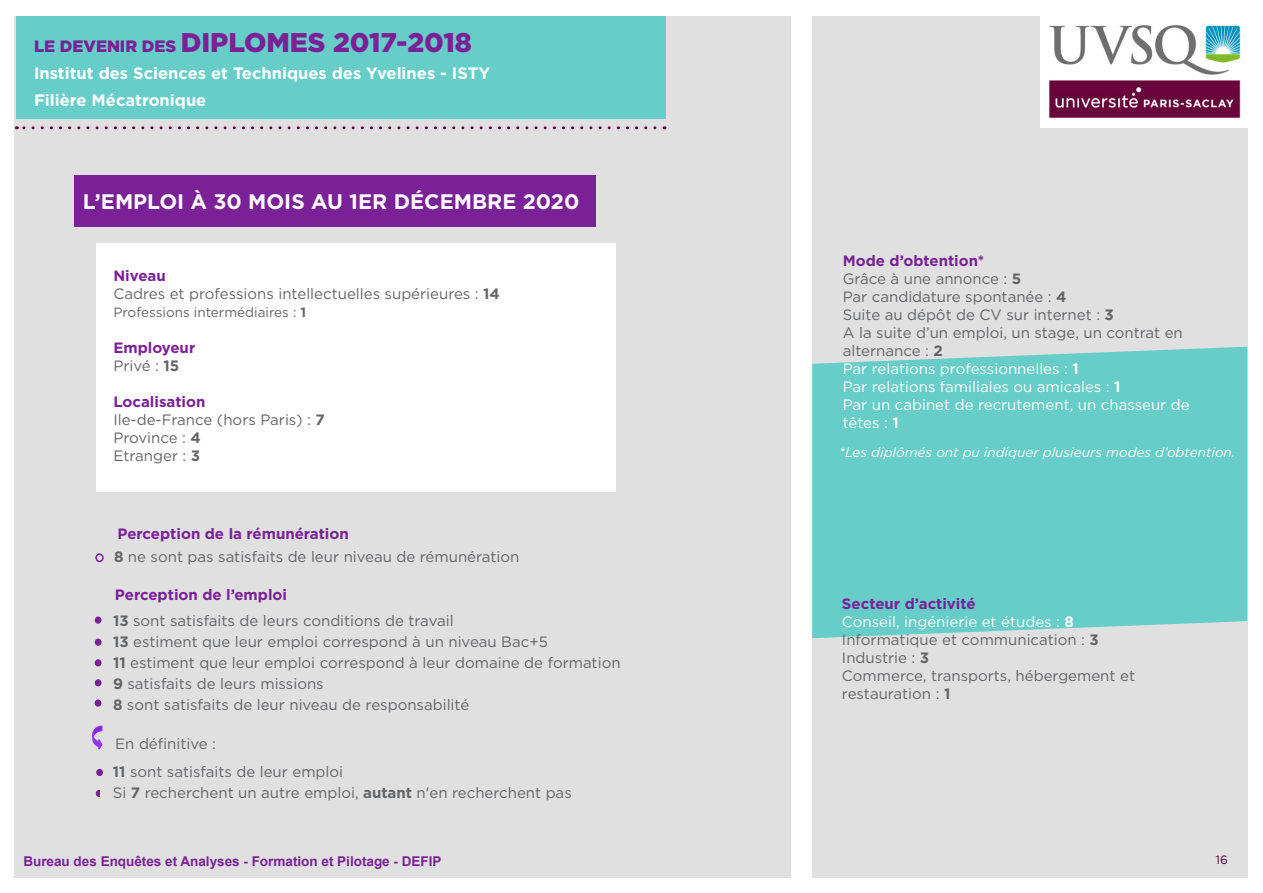
<style>
.page{position:relative;width:1263px;height:893px;background:#fff}
.page>*{position:absolute;margin:0;border:0;box-sizing:border-box;transform-origin:0 0}
.t1{font:900 27px "Gotham";color:#7b2198}
.t2{font:700 21px "Gotham";color:#fff}
.t3{font:700 16.5px "Gotham";color:#fff}
.t4{font:15px/18px "Gotham";color:#646567}
.t5{font:15px/18px "Gotham";color:#fff}
.t6{font:700 15px "Gotham";color:#7b2198}
.t7{font:700 13.5px "Arial";color:#7b2198}
.Légendes_graphiques{font:italic 13.5px "Gotham";color:#fff}
.t8{font:13.5px "Gotham";color:#646567}
.t9{font:12px "Gotham";color:#63003c}
.s1{font-size:16.5px}
.s2{font-weight:700}
</style>
<div class="page">
<div style="left:15px;top:16px;width:776px;height:861px;background:#e0e0e1"></div>
<div style="left:812px;top:16px;width:436px;height:861px;background:#e0e0e1"></div>
<img style="left:1041px;top:16px;width:207px;height:112px">
<div style="left:16px;top:17px;width:649px;height:102px;background:#66cdc8"></div>
<div style="left:812px;top:347px;width:435px;height:291px;background:#66cdc8"></div>
<div style="left:74px;top:175px;width:522px;height:51px;background:#7b2198"></div>
<div style="left:96px;top:243px;width:519px;height:248px;background:#fff"></div>
<svg style="left:92px;top:726px;width:11px;height:24px"></svg>
<div style="left:95px;top:616px;width:7px;height:8px;background:#7b2198;border-radius:50%"></div>
<div style="left:95px;top:639px;width:7px;height:7px;background:#7b2198;border-radius:50%"></div>
<div style="left:95px;top:659px;width:7px;height:7px;background:#7b2198;border-radius:50%"></div>
<div style="left:95px;top:679px;width:7px;height:7px;background:#7b2198;border-radius:50%"></div>
<div style="left:95px;top:699px;width:6px;height:8px;background:#7b2198;border-radius:50%"></div>
<div style="left:96px;top:769px;width:7px;height:7px;background:#7b2198;border-radius:50%"></div>
<svg style="left:16px;top:126px;width:639px;height:3px"></svg>
<div style="left:95px;top:553px;width:9px;height:9px;border:2px solid #7b2198;border-radius:50%"></div>
<div style="left:96px;top:790px;width:7px;height:7px;background:#7b2198;border-radius:50%"></div>
<div style="left:100px;top:782px;width:6px;height:46px;background:#e0e0e1"></div>
<p class="t1" style="left:34px;top:24px;width:439px"><span class="s1">LE DEVENIR DES</span> DIPLOMES 2017-2018</p>
<p class="t3" style="left:34px;top:62px;width:458px">Institut des Sciences et Techniques des Yvelines - ISTY</p>
<p class="t3" style="left:34px;top:89px;width:174px">Filière Mécatronique</p>
<p class="t2" style="left:83px;top:188px;width:498px">L’EMPLOI À 30 MOIS AU 1ER DÉCEMBRE 2020</p>
<p class="t6" style="left:113px;top:266px;width:54px">Niveau</p>
<p class="t4" style="left:113px;top:285px;width:388px">Cadres et professions intellectuelles supérieures : <span class="s2">14</span></p>
<p class="t8" style="left:113px;top:304px;width:194px">Professions intermédiaires : <span class="s2">1</span></p>
<p class="t6" style="left:113px;top:338px;width:83px">Employeur</p>
<p class="t4" style="left:113px;top:357px;width:67px">Privé : <span class="s2">15</span></p>
<p class="t6" style="left:113px;top:392px;width:93px">Localisation</p>
<p class="t4" style="left:113px;top:411px;width:213px">Ile-de-France (hors Paris) : <span class="s2">7</span></p>
<p class="t4" style="left:113px;top:429px;width:89px">Province : <span class="s2">4</span></p>
<p class="t4" style="left:113px;top:447px;width:88px">Etranger : <span class="s2">3</span></p>
<p class="t6" style="left:117px;top:524px;width:233px">Perception de la rémunération</p>
<p class="t4" style="left:114px;top:548px;width:407px"><span class="s2">8</span> ne sont pas satisfaits de leur niveau de rémunération</p>
<p class="t6" style="left:115px;top:585px;width:174px">Perception de l’emploi</p>
<p class="t4" style="left:113px;top:612px;width:342px"><span class="s2">13</span> sont satisfaits de leurs conditions de travail</p>
<p class="t4" style="left:113px;top:633px;width:436px"><span class="s2">13</span> estiment que leur emploi correspond à un niveau Bac+5</p>
<p class="t4" style="left:113px;top:654px;width:509px"><span class="s2">11</span> estiment que leur emploi correspond à leur domaine de formation</p>
<p class="t4" style="left:113px;top:675px;width:212px"><span class="s2">9</span> satisfaits de leurs missions</p>
<p class="t4" style="left:113px;top:696px;width:358px"><span class="s2">8</span> sont satisfaits de leur niveau de responsabilité</p>
<p class="t4" style="left:115px;top:734px;width:102px">En définitive :</p>
<p class="t4" style="left:113px;top:763px;width:232px"><span class="s2">11</span> sont satisfaits de leur emploi</p>
<p class="t4" style="left:113px;top:784px;width:460px">Si <span class="s2">7</span> recherchent un autre emploi, <span class="s2">autant</span> n'en recherchent pas</p>
<p class="t7" style="left:23px;top:852px;width:420px">Bureau des Enquêtes et Analyses - Formation et Pilotage - DEFIP</p>
<p class="t6" style="left:843px;top:251px;width:143px">Mode d’obtention*</p>
<p class="t4" style="left:843px;top:269px;width:180px">Grâce à une annonce : <span class="s2">5</span></p>
<p class="t4" style="left:843px;top:287px;width:225px">Par candidature spontanée : <span class="s2">4</span></p>
<p class="t4" style="left:843px;top:305px;width:273px">Suite au dépôt de CV sur internet : <span class="s2">3</span></p>
<p class="t4" style="left:843px;top:323px;width:342px">A la suite d’un emploi, un stage, un contrat en alternance : <span class="s2">2</span></p>
<p class="t5" style="left:843px;top:359px;width:238px">Par relations professionnelles : <span class="s2">1</span></p>
<p class="t5" style="left:843px;top:377px;width:279px">Par relations familiales ou amicales : <span class="s2">1</span></p>
<p class="t5" style="left:843px;top:395px;width:348px">Par un cabinet de recrutement, un chasseur de têtes : <span class="s2">1</span></p>
<p class="Légendes_graphiques" style="left:839px;top:444px;width:398px">*Les diplômés ont pu indiquer plusieurs modes d’obtention.</p>
<p class="t6" style="left:842px;top:594px;width:135px">Secteur d’activité</p>
<p class="t5" style="left:842px;top:612px;width:233px">Conseil, ingénierie et études : <span class="s2">8</span></p>
<p class="t4" style="left:842px;top:630px;width:258px">Informatique et communication : <span class="s2">3</span></p>
<p class="t4" style="left:842px;top:648px;width:89px">Industrie : <span class="s2">3</span></p>
<p class="t4" style="left:842px;top:666px;width:295px">Commerce, transports, hébergement et restauration : <span class="s2">1</span></p>
<p class="t9" style="left:1216px;top:852px;width:14px">16</p>
</div>
